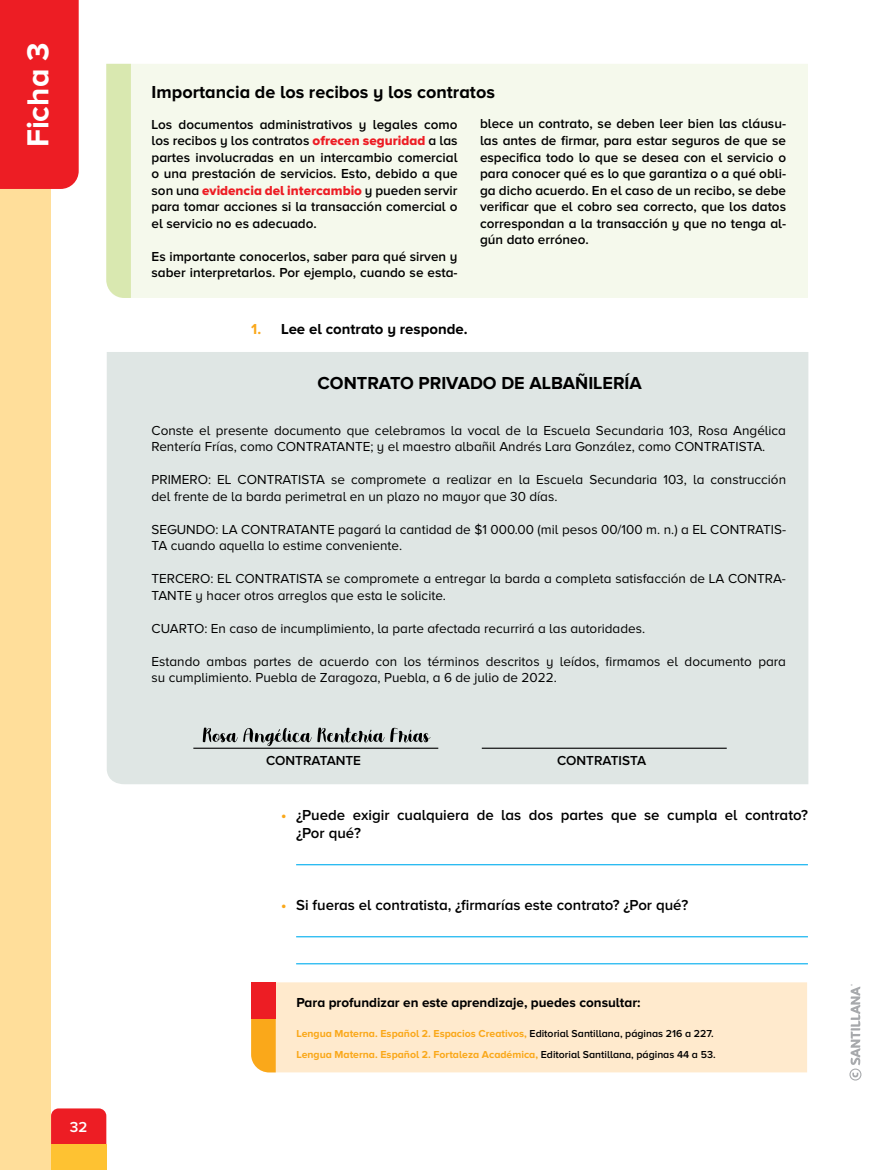
<style>
.page{position:relative;width:893px;height:1170px;background:#fff}
.page>*{position:absolute;margin:0;border:0;box-sizing:border-box;transform-origin:0 0}
.t1{font:700 31.5px "Proxima Nova A";color:#fff}
.t2{font:700 18px "Proxima Nova A";color:#000}
.t3{font:600 15px/18px "Proxima Nova A";color:#000}
.t4{font:700 15px "Proxima Nova A";color:#000}
.t5{font:600 15px "Proxima Nova A";color:#fff}
.t6{font:13.5px/16.5px "Proxima Nova A";color:#000}
.t7{font:600 13.5px/16.5px "Proxima Nova A";color:#000;text-align:justify}
.t8{font:700 13.5px "Proxima Nova A";color:#000}
.t9{font:13.5px "Proxima Nova A Extrabld";color:#ed1d24}
.t10{font:700 10.5px/21px "Proxima Nova A";color:#faa81a}
.s1{font-family:"Proxima Nova A Extrabld";font-weight:400;color:#ed1d24}
.s2{font-family:"Proxima Nova A";font-weight:600;color:#000}
.s3{color:#faa81a}
.s4{font-weight:700;color:#faa81a}
.s5{font-weight:600;color:#000}
</style>
<div class="page">
<div style="left:0;top:172px;width:51px;height:997px;background:#ffde9a"></div>
<div style="left:0;top:0;width:79px;height:189px;background:#ed1d24"></div>
<div style="left:51px;top:1108px;width:55px;height:36px;background:#ed1d24"></div>
<div style="left:51px;top:1144px;width:55px;height:25px;background:#fec232"></div>
<div style="left:107px;top:352px;width:701px;height:432px;background:#dfe6e4"></div>
<div style="left:131px;top:64px;width:677px;height:234px;background:#f5f9ec"></div>
<div style="left:106px;top:64px;width:25px;height:234px;background:#d9e8b0"></div>
<svg style="left:203px;top:727px;width:227px;height:19px;background:#a8adac"></svg>
<hr style="left:296px;top:864px;width:512px;height:1px;background:#00aeef">
<hr style="left:296px;top:936px;width:512px;height:1px;background:#00aeef">
<hr style="left:296px;top:963px;width:512px;height:1px;background:#00aeef">
<div style="left:276px;top:982px;width:531px;height:90px;background:#ffeacd"></div>
<svg style="left:251px;top:1018px;width:25px;height:54px"></svg>
<div style="left:251px;top:982px;width:25px;height:36px;background:#ed1d24"></div>
<hr style="left:193px;top:747px;width:245px;height:1px;background:#000">
<hr style="left:482px;top:747px;width:245px;height:1px;background:#000">
<svg style="left:849px;top:984px;width:12px;height:96px"></svg>
<h1 class="t1" style="left:20px;top:147px;width:106px;rotate:-90deg">Ficha 3</h1>
<p class="t5" style="left:70px;top:1118px;width:19px">32</p>
<h2 class="t2" style="left:152px;top:82px;width:345px">Importancia de los recibos y los contratos</h2>
<p class="t7" style="left:152px;top:115px;width:308px">Los documentos administrativos y legales como los recibos y los contratos <span class="s1">ofrecen seguridad</span> a las partes involucradas en un intercambio comercial o una prestación de servicios. Esto, debido a que</p>
<p class="t9" style="left:152px;top:182px;width:307px"><span class="s2">son una</span> evidencia del intercambio <span class="s2">y pueden servir</span></p>
<p class="t7" style="left:152px;top:198px;width:308px">para tomar acciones si la transacción comercial o el servicio no es adecuado.</p>
<p class="t7" style="left:152px;top:247px;width:308px">Es importante conocerlos, saber para qué sirven y saber interpretarlos. Por ejemplo, cuando se esta-</p>
<p class="t7" style="left:480px;top:115px;width:308px">blece un contrato, se deben leer bien las cláusu&shy;las antes de firmar, para estar seguros de que se especifica todo lo que se desea con el servicio o para conocer qué es lo que garantiza o a qué obli&shy;ga dicho acuerdo. En el caso de un recibo, se debe verificar que el cobro sea correcto, que los datos correspondan a la transacción y que no tenga al&shy;gún dato erróneo.</p>
<p class="t4" style="left:251px;top:320px;width:218px"><span class="s3">1.</span> Lee el contrato y responde.</p>
<h2 class="t2" style="left:318px;top:372px;width:326px">CONTRATO PRIVADO DE ALBAÑILERÍA</h2>
<p class="t6" style="left:152px;top:421px;width:636px">Conste el presente documento que celebramos la vocal de la Escuela Secundaria 103, Rosa Angélica<br>Rentería Frías, como CONTRATANTE; y el maestro albañil Andrés Lara González, como CONTRATISTA.</p>
<p class="t6" style="left:152px;top:471px;width:636px">PRIMERO: EL CONTRATISTA se compromete a realizar en la Escuela Secundaria 103, la construcción del frente de la barda perimetral en un plazo no mayor que 30 días.</p>
<p class="t6" style="left:152px;top:520px;width:636px">SEGUNDO: LA CONTRATANTE pagará la cantidad de $1 000.00 (mil pesos 00/100 m. n.) a EL CONTRATIS-<br>TA cuando aquella lo estime conveniente.</p>
<p class="t6" style="left:152px;top:570px;width:636px">TERCERO: EL CONTRATISTA se compromete a entregar la barda a completa satisfacción de LA CONTRA-<br>TANTE y hacer otros arreglos que esta le solicite.</p>
<p class="t6" style="left:152px;top:619px;width:495px">CUARTO: En caso de incumplimiento, la parte afectada recurrirá a las autoridades.</p>
<p class="t6" style="left:152px;top:652px;width:636px">Estando ambas partes de acuerdo con los términos descritos y leídos, firmamos el documento para su cumplimiento. Puebla de Zaragoza, Puebla, a 6 de julio de 2022.</p>
<p class="t7" style="left:266px;top:751px;width:97px">CONTRATANTE</p>
<p class="t7" style="left:557px;top:751px;width:91px">CONTRATISTA</p>
<p class="t3" style="left:296px;top:806px;width:513px;text-indent:-15px"><span class="s4">•</span> ¿Puede exigir cualquiera de las dos partes que se cumpla el contrato? ¿Por qué?</p>
<p class="t3" style="left:281px;top:896px;width:409px"><span class="s4">•</span> Si fueras el contratista, ¿firmarías este contrato? ¿Por qué?</p>
<p class="t8" style="left:296px;top:994px;width:346px">Para profundizar en este aprendizaje, puedes consultar:</p>
<p class="t10" style="left:296px;top:1022px;width:421px">Lengua Materna. Español 2. Espacios Creativos, <span class="s5">Editorial Santillana, páginas 216 a 227.<br></span>Lengua Materna. Español 2. Fortaleza Académica, <span class="s5">Editorial Santillana, páginas 44 a 53.</span></p>
</div>
